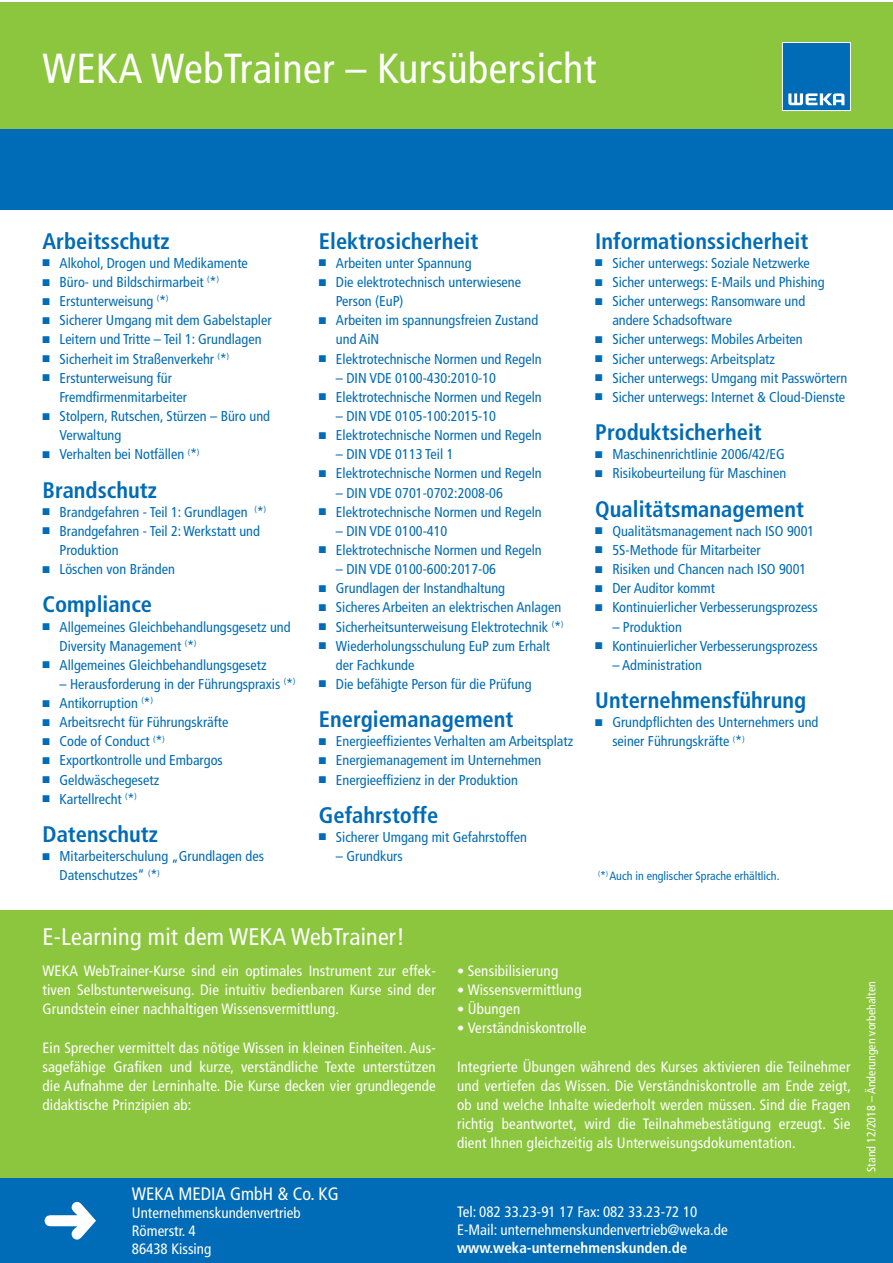
<style>
.page{position:relative;width:893px;height:1263px;background:#fff}
.page>*{position:absolute;margin:0;border:0;box-sizing:border-box;transform-origin:0 0}
.t1{font:condensed 42px "Frutiger LT Std";letter-spacing:.01em;color:#fff}
.t2{font:condensed 24px "Frutiger LT Std";letter-spacing:.01em;color:#fff}
.t3{font:700 condensed 22.5px "Frutiger LT Std";color:#006bb6}
.t4{font:condensed 18px "Frutiger LT Std";color:#fff}
.t5{font:condensed 15px/19.2px "Frutiger LT Std";letter-spacing:.01em;color:#fff;text-align:justify}
.t6{font:700 condensed 15px "Frutiger LT Std";color:#fff}
.t7{font:condensed 14.25px/19.2px "Frutiger LT Std";color:#006bb6}
.t8{font:condensed 12px "Frutiger LT Std";color:#006bb6}
.t9{font:condensed 12px "Frutiger LT Std";color:#fff}
.s1{font-size:14.25px}
</style>
<div class="page">
<div style="left:0;top:2px;width:893px;height:134px;background:#8bc63e"></div>
<div style="left:0;top:1174px;width:893px;height:89px;background:#006bb6"></div>
<div style="left:0;top:910px;width:893px;height:268px;background:#8bc63e"></div>
<svg style="left:784px;top:44px;width:65px;height:65px;background:#1878bc"></svg>
<div style="left:782px;top:42px;width:69px;height:69px;border:1px solid #fff"></div>
<div style="left:0;top:129px;width:893px;height:80px;background:#006bb6"></div>
<h1 class="t1" style="left:43px;top:44px;width:555px">WEKA WebTrainer – Kursübersicht</h1>
<h3 class="t3" style="left:43px;top:228px;width:129px">Arbeitsschutz</h3>
<p class="t7" style="left:43px;top:253px;width:207px">■ Alkohol, Drogen und Medikamente</p>
<p class="t7" style="left:43px;top:273px;width:178px">■ Büro- und Bildschirmarbeit <sup>(</sup>*<sup>)</sup></p>
<p class="t7" style="left:43px;top:292px;width:128px">■ Erstunterweisung <sup>(</sup>*<sup>)</sup></p>
<p class="t7" style="left:43px;top:311px;width:231px">■ Sicherer Umgang mit dem Gabelstapler</p>
<p class="t7" style="left:43px;top:330px;width:221px">■ Leitern und Tritte – Teil 1: Grundlagen</p>
<p class="t7" style="left:43px;top:349px;width:188px">■ Sicherheit im Straßenverkehr <sup>(</sup>*<sup>)</sup></p>
<p class="t7" style="left:60px;top:368px;width:129px;text-indent:-17px">■ Erstunterweisung für<br>Fremdfirmenmitarbeiter</p>
<p class="t7" style="left:60px;top:407px;width:212px;text-indent:-17px">■ Stolpern, Rutschen, Stürzen – Büro und<br>Verwaltung</p>
<p class="t7" style="left:43px;top:445px;width:158px">■ Verhalten bei Notfällen <sup>(</sup>*<sup>)</sup></p>
<h3 class="t3" style="left:43px;top:476px;width:116px">Brandschutz</h3>
<p class="t7" style="left:43px;top:502px;width:225px">■ Brandgefahren - Teil 1: Grundlagen <sup>(</sup>*<sup>)</sup></p>
<p class="t7" style="left:60px;top:521px;width:202px;text-indent:-17px">■ Brandgefahren - Teil 2: Werkstatt und<br>Produktion</p>
<p class="t7" style="left:43px;top:560px;width:134px">■ Löschen von Bränden</p>
<h3 class="t3" style="left:43px;top:591px;width:111px">Compliance</h3>
<p class="t7" style="left:60px;top:617px;width:233px;text-indent:-17px">■ Allgemeines Gleichbehandlungsgesetz und<br>Diversity Management <sup>(</sup>*<sup>)</sup></p>
<p class="t7" style="left:43px;top:655px;width:226px">■ Allgemeines Gleichbehandlungsgesetz</p>
<p class="t7" style="left:60px;top:674px;width:237px">– Herausforderung in der Führungspraxis <sup>(</sup>*<sup>)</sup></p>
<p class="t7" style="left:43px;top:694px;width:112px">■ Antikorruption <sup>(</sup>*<sup>)</sup></p>
<p class="t7" style="left:43px;top:713px;width:187px">■ Arbeitsrecht für Führungskräfte</p>
<p class="t7" style="left:43px;top:732px;width:124px">■ Code of Conduct <sup>(</sup>*<sup>)</sup></p>
<p class="t7" style="left:43px;top:751px;width:182px">■ Exportkontrolle und Embargos</p>
<p class="t7" style="left:43px;top:770px;width:118px">■ Geldwäschegesetz</p>
<p class="t7" style="left:43px;top:789px;width:96px">■ Kartellrecht <sup>(</sup>*<sup>)</sup></p>
<h3 class="t3" style="left:43px;top:821px;width:117px">Datenschutz</h3>
<p class="t7" style="left:60px;top:847px;width:206px;text-indent:-17px">■ Mitarbeiterschulung „Grundlagen des<br>Datenschutzes“ <sup>(</sup>*<sup>)</sup></p>
<h3 class="t3" style="left:319px;top:228px;width:161px">Elektrosicherheit</h3>
<p class="t7" style="left:319px;top:253px;width:154px">■ Arbeiten unter Spannung</p>
<p class="t7" style="left:336px;top:273px;width:187px;text-indent:-17px">■ Die elektrotechnisch unterwiesene<br>Person (EuP)</p>
<p class="t7" style="left:336px;top:311px;width:204px;text-indent:-17px">■ Arbeiten im spannungsfreien Zustand und AiN</p>
<p class="t7" style="left:319px;top:349px;width:224px">■ Elektrotechnische Normen und Regeln</p>
<p class="t7" style="left:336px;top:368px;width:162px">– DIN VDE 0100-430:2010-10</p>
<p class="t7" style="left:319px;top:387px;width:224px">■ Elektrotechnische Normen und Regeln</p>
<p class="t7" style="left:336px;top:407px;width:162px">– DIN VDE 0105-100:2015-10</p>
<p class="t7" style="left:319px;top:426px;width:224px">■ Elektrotechnische Normen und Regeln</p>
<p class="t7" style="left:336px;top:445px;width:119px">– DIN VDE 0113 Teil 1</p>
<p class="t7" style="left:319px;top:464px;width:224px">■ Elektrotechnische Normen und Regeln</p>
<p class="t7" style="left:336px;top:483px;width:168px">– DIN VDE 0701-0702:2008-06</p>
<p class="t7" style="left:319px;top:502px;width:224px">■ Elektrotechnische Normen und Regeln</p>
<p class="t7" style="left:336px;top:521px;width:113px">– DIN VDE 0100-410</p>
<p class="t7" style="left:319px;top:540px;width:224px">■ Elektrotechnische Normen und Regeln</p>
<p class="t7" style="left:336px;top:560px;width:162px">– DIN VDE 0100-600:2017-06</p>
<p class="t7" style="left:319px;top:579px;width:188px">■ Grundlagen der Instandhaltung</p>
<p class="t7" style="left:319px;top:598px;width:244px">■ Sicheres Arbeiten an elektrischen Anlagen</p>
<p class="t7" style="left:319px;top:617px;width:246px">■ Sicherheitsunterweisung Elektrotechnik <sup>(</sup>*<sup>)</sup></p>
<p class="t7" style="left:336px;top:636px;width:216px;text-indent:-17px">■ Wiederholungsschulung EuP zum Erhalt der Fachkunde</p>
<p class="t7" style="left:319px;top:674px;width:214px">■ Die befähigte Person für die Prüfung</p>
<h3 class="t3" style="left:319px;top:706px;width:196px">Energiemanagement</h3>
<p class="t7" style="left:319px;top:732px;width:256px">■ Energieeffizientes Verhalten am Arbeitsplatz</p>
<p class="t7" style="left:319px;top:751px;width:224px">■ Energiemanagement im Unternehmen</p>
<p class="t7" style="left:319px;top:770px;width:201px">■ Energieeffizienz in der Produktion</p>
<h3 class="t3" style="left:319px;top:802px;width:121px">Gefahrstoffe</h3>
<p class="t7" style="left:319px;top:827px;width:210px">■ Sicherer Umgang mit Gefahrstoffen</p>
<p class="t7" style="left:336px;top:847px;width:68px">– Grundkurs</p>
<h3 class="t3" style="left:595px;top:228px;width:215px">Informationssicherheit</h3>
<p class="t7" style="left:595px;top:253px;width:216px">■ Sicher unterwegs: Soziale Netzwerke</p>
<p class="t7" style="left:595px;top:273px;width:231px">■ Sicher unterwegs: E-Mails und Phishing</p>
<p class="t7" style="left:612px;top:292px;width:194px;text-indent:-17px">■ Sicher unterwegs: Ransomware und andere Schadsoftware</p>
<p class="t7" style="left:595px;top:330px;width:209px">■ Sicher unterwegs: Mobiles Arbeiten</p>
<p class="t7" style="left:595px;top:349px;width:181px">■ Sicher unterwegs: Arbeitsplatz</p>
<p class="t7" style="left:595px;top:368px;width:254px">■ Sicher unterwegs: Umgang mit Passwörtern</p>
<p class="t7" style="left:595px;top:387px;width:251px">■ Sicher unterwegs: Internet &amp; Cloud-Dienste</p>
<h3 class="t3" style="left:595px;top:419px;width:168px">Produktsicherheit</h3>
<p class="t7" style="left:595px;top:445px;width:191px">■ Maschinenrichtlinie 2006/42/EG</p>
<p class="t7" style="left:595px;top:464px;width:192px">■ Risikobeurteilung für Maschinen</p>
<h3 class="t3" style="left:595px;top:495px;width:210px">Qualitätsmanagement</h3>
<p class="t7" style="left:595px;top:521px;width:221px">■ Qualitätsmanagement nach ISO 9001</p>
<p class="t7" style="left:595px;top:540px;width:167px">■ 5S-Methode für Mitarbeiter</p>
<p class="t7" style="left:595px;top:560px;width:213px">■ Risiken und Chancen nach ISO 9001</p>
<p class="t7" style="left:595px;top:579px;width:121px">■ Der Auditor kommt</p>
<p class="t7" style="left:595px;top:598px;width:224px">■ Kontinuierlicher Verbesserungsprozess</p>
<p class="t7" style="left:612px;top:617px;width:71px">– Produktion</p>
<p class="t7" style="left:595px;top:636px;width:224px">■ Kontinuierlicher Verbesserungsprozess</p>
<p class="t7" style="left:612px;top:655px;width:91px">– Administration</p>
<h3 class="t3" style="left:595px;top:687px;width:212px">Unternehmensführung</h3>
<p class="t7" style="left:612px;top:713px;width:208px;text-indent:-17px">■ Grundpflichten des Unternehmers und seiner Führungskräfte <sup>(</sup>*<sup>)</sup></p>
<p class="t8" style="left:598px;top:869px;width:183px"><sup>(</sup>*<sup>)</sup> Auch in englischer Sprache erhältlich.</p>
<h2 class="t2" style="left:43px;top:923px;width:364px">E-Learning mit dem WEKA WebTrainer!</h2>
<p class="t5" style="left:43px;top:961px;width:395px">WEKA WebTrainer-Kurse sind ein optimales Instrument zur effek&shy;tiven Selbstunterweisung. Die intuitiv bedienbaren Kurse sind der Grundstein einer nachhaltigen Wissensvermittlung.</p>
<p class="t5" style="left:43px;top:1038px;width:395px">Ein Sprecher vermittelt das nötige Wissen in kleinen Einheiten. Aus&shy;sagefähige Grafiken und kurze, verständliche Texte unterstützen die Aufnahme der Lerninhalte. Die Kurse decken vier grundlegende didaktische Prinzipien ab:</p>
<p class="t5" style="left:457px;top:961px;width:103px"><span class="s1">•</span> Sensibilisierung</p>
<p class="t5" style="left:457px;top:980px;width:126px"><span class="s1">•</span> Wissensvermittlung</p>
<p class="t5" style="left:457px;top:999px;width:65px"><span class="s1">•</span> Übungen</p>
<p class="t5" style="left:457px;top:1019px;width:131px"><span class="s1">•</span> Verständniskontrolle</p>
<p class="t5" style="left:457px;top:1057px;width:395px">Integrierte Übungen während des Kurses aktivieren die Teilnehmer und vertiefen das Wissen. Die Verständniskontrolle am Ende zeigt, ob und welche Inhalte wiederholt werden müssen. Sind die Fragen richtig beantwortet, wird die Teilnahmebestätigung erzeugt. Sie dient Ihnen gleichzeitig als Unterweisungsdokumentation.</p>
<p class="t4" style="left:132px;top:1183px;width:208px">WEKA MEDIA GmbH &amp; Co. KG</p>
<p class="t5" style="left:132px;top:1204px;width:170px;line-height:18px;text-align:left">Unternehmenskundenvertrieb<br>Römerstr. 4<br>86438 Kissing</p>
<p class="t5" style="left:457px;top:1203px;width:272px;line-height:18px">Tel: 082 33.23-91 17 Fax: 082 33.23-72 10<br>E-Mail: unternehmenskundenvertrieb@weka.de</p>
<p class="t6" style="left:457px;top:1239px;width:232px">www.weka-unternehmenskunden.de</p>
<p class="t9" style="left:864px;top:1172px;width:192px;rotate:-90deg">Stand 12/2018 – Änderungen vorbehalten</p>
</div>
